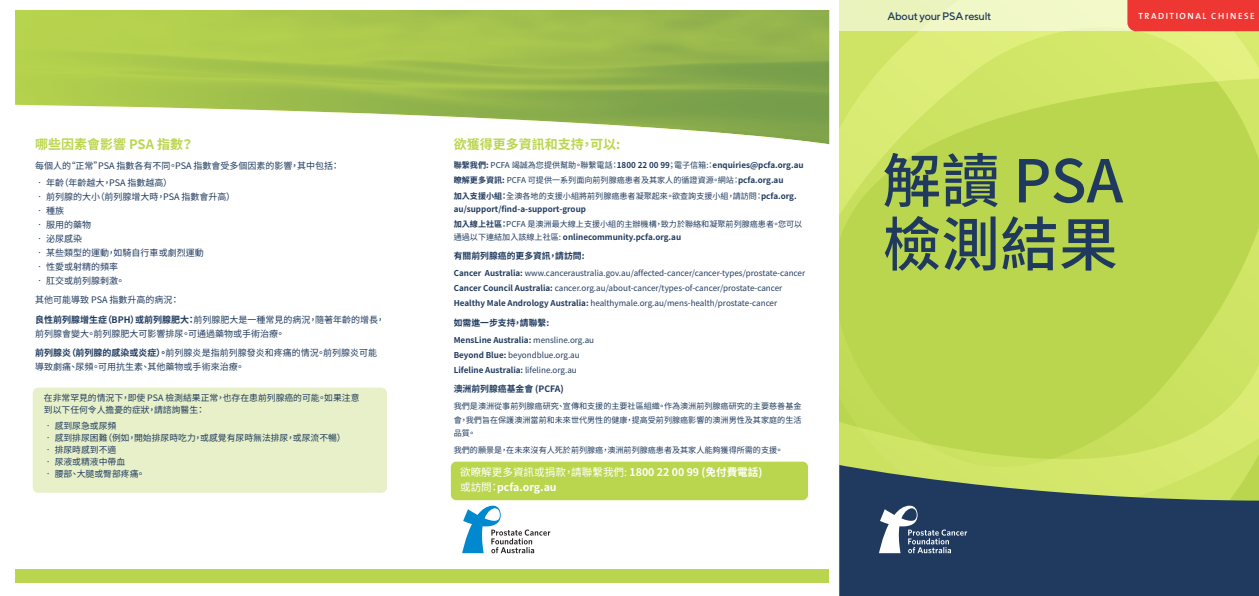
<style>
.page{position:relative;width:1259px;height:596px;background:#fff}
.page>*{position:absolute;margin:0;border:0;box-sizing:border-box;transform-origin:0 0}
.t1{font:500 58.9px/63.5px "Source Han Sans TW";color:#1f3a5e}
.t2{font:700 13px "Source Han Sans TW";color:#bad64e}
.t3{font:500 10.9px "TT Norms";letter-spacing:-.03em;color:#1f3a5e}
.t4{font:700 10.6px/15px "Source Han Sans TW";color:#fff}
.t5{font:9px/19.6px "Source Han Sans TW";color:#1f3a5e}
.t6{font:600 9px "The Sans";letter-spacing:.17em;color:#fff}
.t7{font:8.8px/12px "Source Han Sans TW";color:#1f3a5e}
.t8{font:700 8.8px "Source Han Sans TW";color:#1f3a5e}
.t9{font:8.1px/15.1px "Source Han Sans TW";color:#1f3a5e}
.t10{font:700 8.1px/15.1px "Source Han Sans TW";color:#1f3a5e}
.s1{font-weight:700}
.s2{font-weight:400}
</style>
<div class="page">
<img style="left:16px;top:10px;width:813px;height:134px">
<svg style="left:839px;top:31px;width:420px;height:433px;background:#c2db57"></svg>
<svg style="left:839px;top:464px;width:420px;height:131px;background:#435d5f"></svg>
<div style="left:16px;top:568px;width:813px;height:14px;background:#bad64e"></div>
<svg style="left:462px;top:505px;width:88px;height:48px"></svg>
<svg style="left:879px;top:505px;width:88px;height:48px"></svg>
<div style="left:451px;top:461px;width:357px;height:39px;background:#bad64e;border-radius:5px"></div>
<div style="left:33px;top:387px;width:354px;height:105px;background:#e7f0c9;border-radius:6px"></div>
<div style="left:839px;top:0;width:420px;height:31px;background:#f1f8c7"></div>
<div style="left:1127px;top:0;width:132px;height:31px;background:#ee3733"></div>
<h2 class="t2" style="left:35px;top:137px;width:160px">哪些因素會影響 PSA 指數？</h2>
<p class="t5" style="left:35px;top:156px;width:306px">每個人的“正常”PSA 指數各有不同。PSA 指數會受多個因素的影響，其中包括：</p>
<p class="t5" style="left:35px;top:172px;width:139px">• 年齡（年齡越大，PSA 指數越高）</p>
<p class="t5" style="left:35px;top:186px;width:202px">• 前列腺的大小（前列腺增大時，PSA 指數會升高）</p>
<p class="t5" style="left:35px;top:200px;width:31px">• 種族</p>
<p class="t5" style="left:35px;top:214px;width:58px">• 服用的藥物</p>
<p class="t5" style="left:35px;top:228px;width:49px">• 泌尿感染</p>
<p class="t5" style="left:35px;top:242px;width:170px">• 某些類型的運動，如騎自行車或劇烈運動</p>
<p class="t5" style="left:35px;top:256px;width:85px">• 性愛或射精的頻率</p>
<p class="t5" style="left:35px;top:270px;width:351px">• 肛交或前列腺刺激。<br>其他可能導致 PSA 指數升高的病況：<br><span class="s1">良性前列腺增生症（BPH）或前列腺肥大：</span>前列腺肥大是一種常見的病況，隨著年齡的增長，</p>
<p class="t5" style="left:35px;top:324px;width:344px">前列腺會變大。前列腺肥大可影響排尿。可通過藥物或手術治療。<br><span class="s1">前列腺炎（前列腺的感染或炎症）。</span>前列腺炎是指前列腺發炎和疼痛的情況。前列腺炎可能</p>
<p class="t5" style="left:35px;top:357px;width:211px">導致劇痛、尿頻。可用抗生素、其他藥物或手術來治療。</p>
<p class="t7" style="left:44px;top:391px;width:317px">在非常罕見的情況下，即使 PSA 檢測結果正常，也存在患前列腺癌的可能。如果注意到以下任何令人擔憂的症狀，請諮詢醫生：</p>
<p class="t7" style="left:44px;top:420px;width:74px">• 感到尿急或尿頻</p>
<p class="t7" style="left:44px;top:432px;width:303px">• 感到排尿困難（例如，開始排尿時吃力，或感覺有尿時無法排尿，或尿流不暢）</p>
<p class="t7" style="left:44px;top:444px;width:74px">• 排尿時感到不適</p>
<p class="t7" style="left:44px;top:456px;width:83px">• 尿液或精液中帶血</p>
<p class="t7" style="left:44px;top:468px;width:103px">• 腰部、大腿或臀部疼痛。</p>
<h2 class="t2" style="left:454px;top:137px;width:168px">欲獲得更多資訊和支持，可以:</h2>
<p class="t9" style="left:454px;top:158px;width:351px"><span class="s1">聯繫我們:</span> PCFA 竭誠為您提供幫助。聯繫電話：<span class="s1">1800 22 00 99</span>；電子信箱:：<span class="s1">enquiries@pcfa.org.au瞭解更多資訊:</span> PCFA 可提供一系列面向前列腺癌患者及其家人的循證資源。網站：<span class="s1">pcfa.org.au<br>加入支援小組：</span>全澳各地的支援小組將前列腺癌患者凝聚起來。欲查詢支援小組，請訪問：<span class="s1">pcfa.org.</span></p>
<p class="t9" style="left:454px;top:201px;width:350px"><span class="s1">au/support/find-a-support-group<br>加入線上社區：</span>PCFA 是澳洲最大線上支援小組的主辦機構，致力於聯絡和凝聚前列腺癌患者。您可以</p>
<p class="t10" style="left:454px;top:229px;width:229px"><span class="s2">通過以下連結加入該線上社區:</span> onlinecommunity.pcfa.org.au</p>
<p class="t8" style="left:454px;top:250px;width:132px">有關前列腺癌的更多資訊，請訪問:</p>
<p class="t9" style="left:454px;top:265px;width:353px"><span class="s1">Cancer Australia:</span> www.canceraustralia.gov.au/affected-cancer/cancer-types/prostate-cancer<br><span class="s1">Cancer Council Australia:</span> cancer.org.au/about-cancer/types-of-cancer/prostate-cancer<br><span class="s1">Healthy Male Andrology Australia:</span> healthymale.org.au/mens-health/prostate-cancer</p>
<p class="t8" style="left:454px;top:317px;width:97px">如需進一步支持，請聯繫:</p>
<p class="t10" style="left:454px;top:332px;width:142px">MensLine Australia: <span class="s2">mensline.org.au<br></span>Beyond Blue: <span class="s2">beyondblue.org.au<br></span>Lifeline Australia: <span class="s2">lifeline.org.au</span></p>
<p class="t8" style="left:454px;top:384px;width:112px">澳洲前列腺癌基金會 (PCFA)</p>
<p class="t9" style="left:454px;top:400px;width:349px;line-height:13px;text-align:justify">我們是澳洲從事前列腺癌研究、宣傳和支援的主要社區組織。作為澳洲前列腺癌研究的主要慈善基金會，我們旨在保護澳洲當前和未來世代男性的健康，提高受前列腺癌影響的澳洲男性及其家庭的生活品質。</p>
<p class="t9" style="left:454px;top:442px;width:331px">我們的願景是，在未來沒有人死於前列腺癌，澳洲前列腺癌患者及其家人能夠獲得所需的支援。</p>
<h3 class="t4" style="left:460px;top:464px;width:304px"><span class="s2">欲瞭解更多資訊或捐款，請聯繫我們:</span> 1800 22 00 99 (免付費電話)<span class="s2">或訪問：</span>pcfa.org.au</h3>
<h3 class="t3" style="left:887px;top:12px;width:105px">About your PSA result</h3>
<p class="t6" style="left:1138px;top:10px;width:118px">TRADITIONAL CHINESE</p>
<h1 class="t1" style="left:882px;top:150px;width:242px">解讀 PSA檢測結果</h1>
</div>
